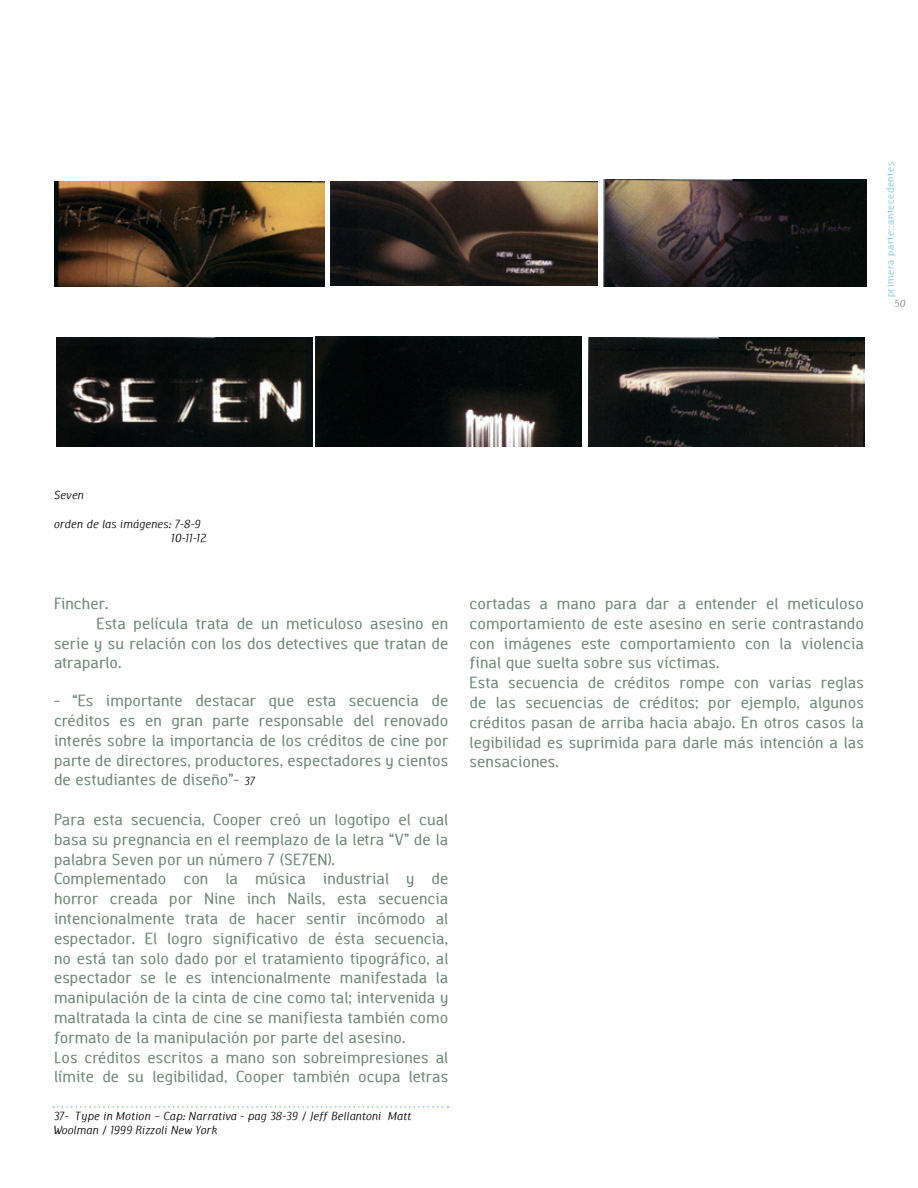
<style>
.page{position:relative;width:918px;height:1188px;background:#fff}
.page>*{position:absolute;margin:0;border:0;box-sizing:border-box;transform-origin:0 0}
.t1{font:16.5px/19.8px "Indo Sans 03";color:#6e8878}
.t2{font:italic 12px/14.4px "Indo Sans 03";color:#000}
.t3{font:300 10.5px "Indo Sans 03";letter-spacing:.05em;color:#78bde8}
.t4{font:italic 10.5px "Indo Sans 03";color:#808080}
.s1{font-style:italic;font-size:12px;color:#000}
</style>
<div class="page">
<img style="left:54px;top:181px;width:271px;height:105px">
<img style="left:330px;top:181px;width:267px;height:105px">
<img style="left:603px;top:180px;width:264px;height:106px">
<img style="left:56px;top:338px;width:256px;height:108px">
<img style="left:315px;top:337px;width:267px;height:109px">
<img style="left:588px;top:337px;width:277px;height:109px">
<svg style="left:53px;top:1106px;width:396px;height:2px"></svg>
<p class="t3" style="left:885px;top:297px;width:137px;rotate:-90deg">primera parte::antecedentes</p>
<p class="t4" style="left:894px;top:299px;width:13px">50</p>
<p class="t2" style="left:54px;top:489px;width:32px">Seven</p>
<p class="t2" style="left:172px;top:517px;width:37px;text-indent:-118px">orden de las imágenes: 7-8-9<br>10-11-12</p>
<p class="t1" style="left:54px;top:595px;width:56px">Fincher.</p>
<p class="t1" style="left:97px;top:615px;width:353px">Esta película trata de un meticuloso asesino en</p>
<p class="t1" style="left:54px;top:634px;width:396px">serie y su relación con los dos detectives que tratan de</p>
<p class="t1" style="left:54px;top:654px;width:69px">atraparlo.</p>
<p class="t1" style="left:54px;top:692px;width:396px;text-align:justify">- “Es importante destacar que esta secuencia de créditos es en gran parte responsable del renovado interés sobre la importancia de los créditos de cine por parte de directores, productores, espectadores y cientos de estudiantes de diseño”- <span class="s1">37</span></p>
<p class="t1" style="left:54px;top:811px;width:396px">Para esta secuencia, Cooper creó un logotipo el cual basa su pregnancia en el reemplazo de la letra “V” de la palabra Seven por un número 7 (SE7EN).<br>Complementado con la música industrial y de horror creada por Nine inch Nails, esta secuencia intencionalmente trata de hacer sentir incómodo al espectador. El logro significativo de ésta secuencia, no está tan solo dado por el tratamiento tipográfico, al espectador se le es intencionalmente manifestada la manipulación de la cinta de cine como tal; intervenida y maltratada la cinta de cine se manifiesta también como formato de la manipulación por parte del asesino.<br>Los créditos escritos a mano son sobreimpresiones al límite de su legibilidad, Cooper también ocupa letras</p>
<p class="t2" style="left:54px;top:1110px;width:359px">37- Type in Motion – Cap: Narrativa - pag 38-39 / Jeff Bellantoni Matt<br>Woolman / 1999 Rizzoli New York</p>
<p class="t1" style="left:470px;top:595px;width:396px">cortadas a mano para dar a entender el meticuloso comportamiento de este asesino en serie contrastando con imágenes este comportamiento con la violencia final que suelta sobre sus víctimas.<br>Esta secuencia de créditos rompe con varias reglas de las secuencias de créditos; por ejemplo, algunos créditos pasan de arriba hacia abajo. En otros casos la legibilidad es suprimida para darle más intención a las sensaciones.</p>
</div>
